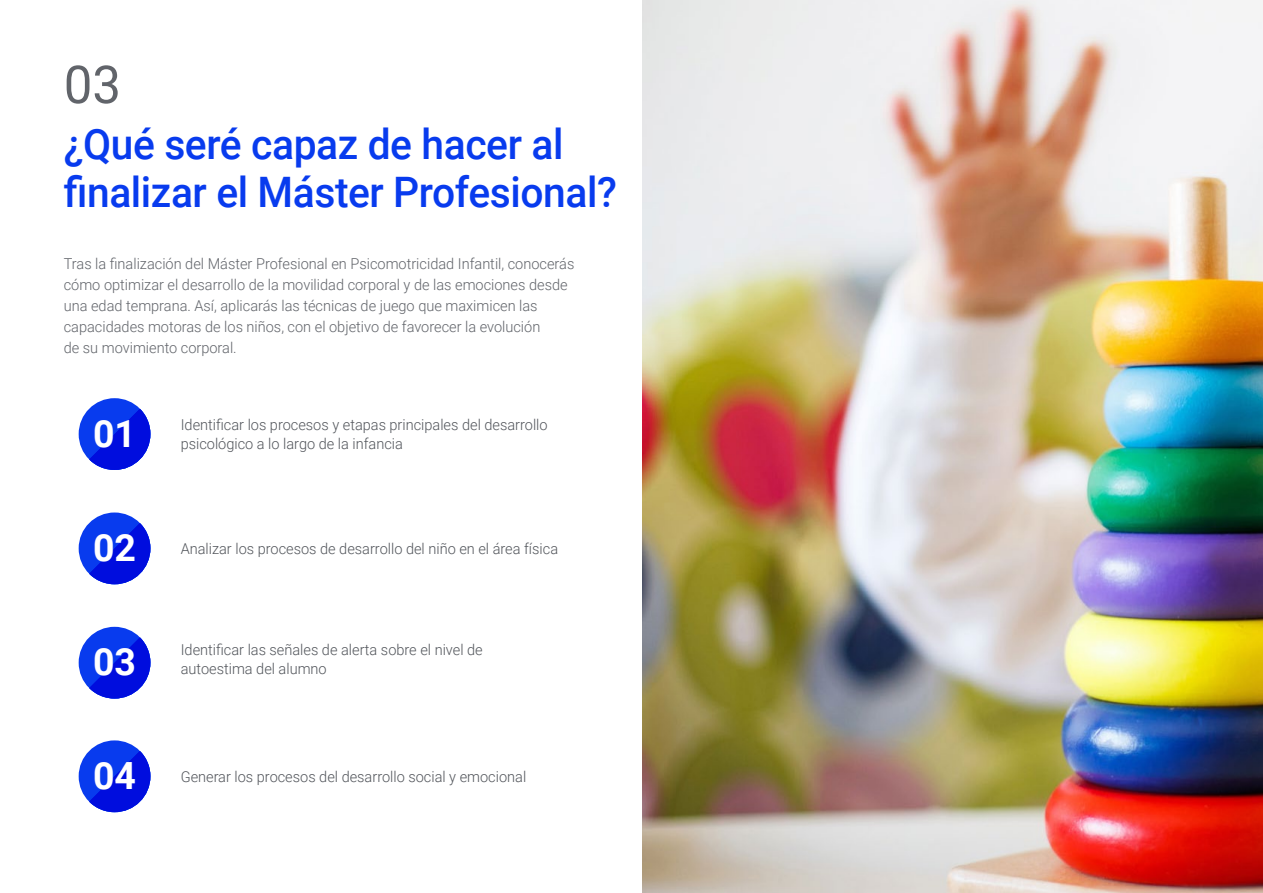
<style>
.page{position:relative;width:1263px;height:893px;background:#fff}
.page>*{position:absolute;margin:0;border:0;box-sizing:border-box;transform-origin:0 0}
.t1{font:52.5px "Roboto";color:#61646a}
.t2{font:500 42px/48px "Roboto";letter-spacing:-.01em;color:#083bee}
.t3{font:700 37.5px "Roboto";color:#fff}
.t4{font:300 15px/21px "Roboto";color:#61646a}
.t5{font:300 15px/19.5px "Roboto";color:#52555b}
</style>
<div class="page">
<div style="left:79px;top:512px;width:71px;height:72px;background:#083bee;border-radius:50%"></div>
<svg style="left:89px;top:523px;width:61px;height:61px"></svg>
<div style="left:79px;top:740px;width:71px;height:72px;background:#083bee;border-radius:50%"></div>
<svg style="left:89px;top:751px;width:61px;height:61px"></svg>
<div style="left:79px;top:627px;width:71px;height:72px;background:#083bee;border-radius:50%"></div>
<svg style="left:89px;top:637px;width:61px;height:62px"></svg>
<div style="left:79px;top:398px;width:71px;height:72px;background:#083bee;border-radius:50%"></div>
<svg style="left:89px;top:409px;width:61px;height:61px"></svg>
<img style="left:642px;top:0;width:621px;height:893px">
<h1 class="t1" style="left:64px;top:48px;width:59px">03</h1>
<h2 class="t2" style="left:64px;top:119px;width:555px">¿Qué seré capaz de hacer al finalizar el Máster Profesional?</h2>
<p class="t4" style="left:64px;top:253px;width:512px">Tras la finalización del Máster Profesional en Psicomotricidad Infantil, conocerás cómo optimizar el desarrollo de la movilidad corporal y de las emociones desde una edad temprana. Así, aplicarás las técnicas de juego que maximicen las capacidades motoras de los niños, con el objetivo de favorecer la evolución<br>de su movimiento corporal.</p>
<h3 class="t3" style="left:93px;top:407px;width:45px">01</h3>
<p class="t5" style="left:181px;top:414px;width:368px">Identificar los procesos y etapas principales del desarrollo</p>
<p class="t5" style="left:181px;top:434px;width:224px">psicológico a lo largo de la infancia</p>
<h3 class="t3" style="left:93px;top:522px;width:45px">02</h3>
<p class="t5" style="left:181px;top:538px;width:379px">Analizar los procesos de desarrollo del niño en el área física</p>
<h3 class="t3" style="left:93px;top:636px;width:45px">03</h3>
<p class="t5" style="left:181px;top:639px;width:304px">Identificar las señales de alerta sobre el nivel de autoestima del alumno</p>
<h3 class="t3" style="left:93px;top:749px;width:45px">04</h3>
<p class="t5" style="left:181px;top:766px;width:347px">Generar los procesos del desarrollo social y emocional</p>
</div>
